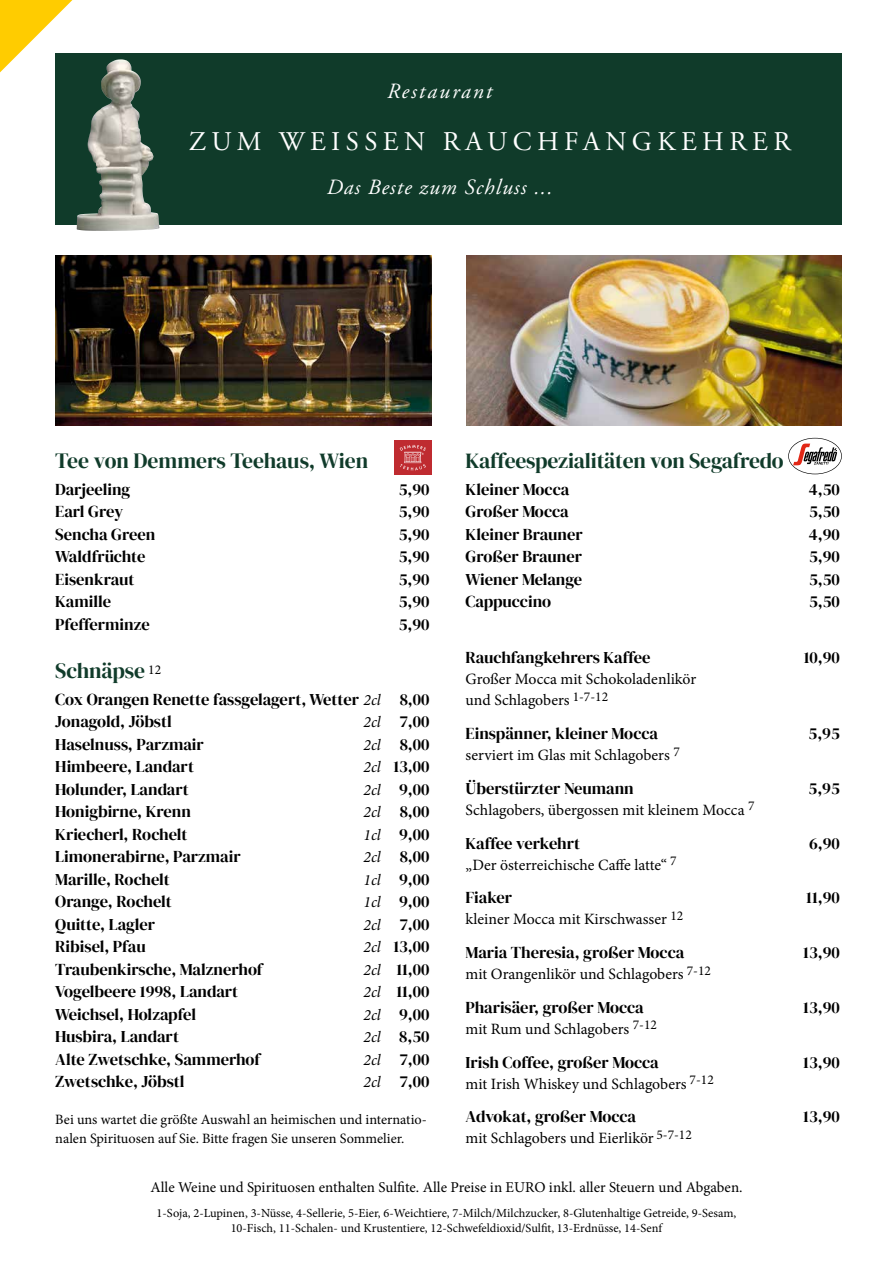
<style>
.page{position:relative;width:893px;height:1263px;background:#fff}
.page>*{position:absolute;margin:0;border:0;box-sizing:border-box;transform-origin:0 0}
.t1{font:27px "Adobe Garamond Pro";letter-spacing:.2em;color:#fff}
.t2{font:italic 21.75px "Adobe Garamond Pro";letter-spacing:.05em;color:#fff}
.t3{font:italic 21.75px "Adobe Garamond Pro";letter-spacing:.1em;color:#fff}
.t4{font:21.6px "DM Serif Display";letter-spacing:-.01em;color:#103b2a}
.t5{font:16.5px/22.5px "DM Serif Display";color:#000}
.t6{font:15.75px/21px "Minion Pro";color:#000}
.t7{font:15px "Minion Pro";color:#000}
.t8{font:14.25px/18.8px "Minion Pro";color:#000}
.t9{font:12.3px/15px "Minion Pro";color:#000;text-align:center}
.s1{font-family:"Minion Pro";font-style:italic;font-size:15.75px}
</style>
<div class="page">
<div style="left:55px;top:53px;width:787px;height:171px;background:#103b2a"></div>
<img style="left:88px;top:59px;width:31px;height:140px">
<svg style="left:0;top:0;width:72px;height:72px"></svg>
<img style="left:467px;top:255px;width:375px;height:170px">
<img style="left:55px;top:255px;width:377px;height:170px">
<div style="left:394px;top:440px;width:38px;height:34px;background:#bf2b30"></div>
<svg style="left:400px;top:445px;width:26px;height:25px"></svg>
<svg style="left:788px;top:438px;width:54px;height:36px"></svg>
<h2 class="t3" style="left:387px;top:78px;width:107px">Restaurant</h2>
<h1 class="t1" style="left:189px;top:125px;width:604px">ZUM WEISSEN RAUCHFANGKEHRER</h1>
<h2 class="t2" style="left:327px;top:174px;width:227px">Das Beste zum Schluss ...</h2>
<h3 class="t4" style="left:55px;top:448px;width:314px">Tee von Demmers Teehaus, Wien</h3>
<p class="t5" style="left:55px;top:478px;width:77px">Darjeeling</p>
<p class="t5" style="left:399px;top:478px;width:32px">5,90</p>
<p class="t5" style="left:55px;top:500px;width:69px">Earl Grey</p>
<p class="t5" style="left:399px;top:500px;width:32px">5,90</p>
<p class="t5" style="left:55px;top:523px;width:102px">Sencha Green</p>
<p class="t5" style="left:399px;top:523px;width:32px">5,90</p>
<p class="t5" style="left:55px;top:545px;width:92px">Waldfrüchte</p>
<p class="t5" style="left:399px;top:545px;width:32px">5,90</p>
<p class="t5" style="left:55px;top:568px;width:81px">Eisenkraut</p>
<p class="t5" style="left:399px;top:568px;width:32px">5,90</p>
<p class="t5" style="left:55px;top:590px;width:57px">Kamille</p>
<p class="t5" style="left:399px;top:590px;width:32px">5,90</p>
<p class="t5" style="left:55px;top:613px;width:96px">Pfefferminze</p>
<p class="t5" style="left:399px;top:613px;width:32px">5,90</p>
<h3 class="t4" style="left:55px;top:658px;width:107px">Schnäpse <sup>12</sup></h3>
<p class="t5" style="left:55px;top:688px;width:376px">Cox Orangen Renette fassgelagert, Wetter <span class="s1">2cl</span> 8,00<br>Jonagold, Jöbstl</p>
<p class="t5" style="left:364px;top:711px;width:67px"><span class="s1">2cl</span> 7,00</p>
<p class="t5" style="left:55px;top:733px;width:150px">Haselnuss, Parzmair</p>
<p class="t5" style="left:364px;top:733px;width:67px"><span class="s1">2cl</span> 8,00</p>
<p class="t5" style="left:55px;top:756px;width:140px">Himbeere, Landart</p>
<p class="t5" style="left:364px;top:756px;width:67px"><span class="s1">2cl</span> 13,00</p>
<p class="t5" style="left:55px;top:778px;width:135px">Holunder, Landart</p>
<p class="t5" style="left:364px;top:778px;width:67px"><span class="s1">2cl</span> 9,00</p>
<p class="t5" style="left:55px;top:801px;width:137px">Honigbirne, Krenn</p>
<p class="t5" style="left:364px;top:801px;width:67px"><span class="s1">2cl</span> 8,00</p>
<p class="t5" style="left:55px;top:823px;width:134px">Kriecherl, Rochelt</p>
<p class="t5" style="left:364px;top:823px;width:67px"><span class="s1">1cl</span> 9,00</p>
<p class="t5" style="left:55px;top:846px;width:187px">Limonerabirne, Parzmair</p>
<p class="t5" style="left:364px;top:846px;width:67px"><span class="s1">2cl</span> 8,00</p>
<p class="t5" style="left:55px;top:868px;width:116px">Marille, Rochelt</p>
<p class="t5" style="left:364px;top:868px;width:67px"><span class="s1">1cl</span> 9,00</p>
<p class="t5" style="left:55px;top:891px;width:118px">Orange, Rochelt</p>
<p class="t5" style="left:364px;top:891px;width:67px"><span class="s1">1cl</span> 9,00</p>
<p class="t5" style="left:55px;top:913px;width:101px">Quitte, Lagler</p>
<p class="t5" style="left:364px;top:913px;width:67px"><span class="s1">2cl</span> 7,00</p>
<p class="t5" style="left:55px;top:936px;width:92px">Ribisel, Pfau</p>
<p class="t5" style="left:364px;top:936px;width:67px"><span class="s1">2cl</span> 13,00</p>
<p class="t5" style="left:55px;top:958px;width:209px">Traubenkirsche, Malznerhof</p>
<p class="t5" style="left:364px;top:958px;width:67px"><span class="s1">2cl</span> 11,00</p>
<p class="t5" style="left:55px;top:981px;width:184px">Vogelbeere 1998, Landart</p>
<p class="t5" style="left:364px;top:981px;width:67px"><span class="s1">2cl</span> 11,00</p>
<p class="t5" style="left:55px;top:1003px;width:142px">Weichsel, Holzapfel</p>
<p class="t5" style="left:364px;top:1003px;width:67px"><span class="s1">2cl</span> 9,00</p>
<p class="t5" style="left:55px;top:1026px;width:125px">Husbira, Landart</p>
<p class="t5" style="left:364px;top:1026px;width:67px"><span class="s1">2cl</span> 8,50</p>
<p class="t5" style="left:55px;top:1048px;width:206px">Alte Zwetschke, Sammerhof</p>
<p class="t5" style="left:364px;top:1048px;width:67px"><span class="s1">2cl</span> 7,00</p>
<p class="t5" style="left:55px;top:1071px;width:131px">Zwetschke, Jöbstl</p>
<p class="t5" style="left:364px;top:1071px;width:67px"><span class="s1">2cl</span> 7,00</p>
<p class="t8" style="left:55px;top:1110px;width:373px">Bei uns wartet die größte Auswahl an heimischen und internatio&shy;nalen Spirituosen auf Sie. Bitte fragen Sie unseren Sommelier.</p>
<h3 class="t4" style="left:466px;top:448px;width:320px">Kaffeespezialitäten von Segafredo</h3>
<p class="t5" style="left:466px;top:478px;width:105px">Kleiner Mocca</p>
<p class="t5" style="left:809px;top:478px;width:32px">4,50</p>
<p class="t5" style="left:466px;top:500px;width:105px">Großer Mocca</p>
<p class="t5" style="left:809px;top:500px;width:32px">5,50</p>
<p class="t5" style="left:466px;top:523px;width:119px">Kleiner Brauner</p>
<p class="t5" style="left:809px;top:523px;width:32px">4,90</p>
<p class="t5" style="left:466px;top:545px;width:118px">Großer Brauner</p>
<p class="t5" style="left:809px;top:545px;width:32px">5,90</p>
<p class="t5" style="left:466px;top:568px;width:118px">Wiener Melange</p>
<p class="t5" style="left:809px;top:568px;width:32px">5,50</p>
<p class="t5" style="left:466px;top:590px;width:87px">Cappuccino</p>
<p class="t5" style="left:809px;top:590px;width:32px">5,50</p>
<p class="t5" style="left:466px;top:647px;width:187px">Rauchfangkehrers Kaffee</p>
<p class="t5" style="left:804px;top:647px;width:38px">10,90</p>
<p class="t6" style="left:466px;top:669px;width:232px">Großer Mocca mit Schokoladenlikör und Schlagobers <sup>1-7-12</sup></p>
<p class="t5" style="left:466px;top:722px;width:194px">Einspänner, kleiner Mocca</p>
<p class="t5" style="left:808px;top:722px;width:33px">5,95</p>
<p class="t6" style="left:466px;top:745px;width:216px">serviert im Glas mit Schlagobers <sup>7</sup></p>
<p class="t5" style="left:466px;top:777px;width:170px">Überstürzter Neumann</p>
<p class="t5" style="left:808px;top:777px;width:33px">5,95</p>
<p class="t6" style="left:466px;top:799px;width:290px">Schlagobers, übergossen mit kleinem Mocca <sup>7</sup></p>
<p class="t5" style="left:466px;top:832px;width:116px">Kaffee verkehrt</p>
<p class="t5" style="left:809px;top:832px;width:32px">6,90</p>
<p class="t6" style="left:466px;top:854px;width:212px">„Der österreichische Caffe latte“ <sup>7</sup></p>
<p class="t5" style="left:466px;top:887px;width:48px">Fiaker</p>
<p class="t5" style="left:806px;top:887px;width:35px">11,90</p>
<p class="t6" style="left:466px;top:909px;width:219px">kleiner Mocca mit Kirschwasser <sup>12</sup></p>
<p class="t5" style="left:466px;top:941px;width:220px">Maria Theresia, großer Mocca</p>
<p class="t5" style="left:803px;top:941px;width:38px">13,90</p>
<p class="t6" style="left:466px;top:964px;width:247px">mit Orangenlikör und Schlagobers <sup>7-12</sup></p>
<p class="t5" style="left:466px;top:996px;width:180px">Pharisäer, großer Mocca</p>
<p class="t5" style="left:803px;top:996px;width:38px">13,90</p>
<p class="t6" style="left:466px;top:1018px;width:193px">mit Rum und Schlagobers <sup>7-12</sup></p>
<p class="t5" style="left:466px;top:1051px;width:195px">Irish Coffee, großer Mocca</p>
<p class="t5" style="left:803px;top:1051px;width:38px">13,90</p>
<p class="t6" style="left:466px;top:1073px;width:250px">mit Irish Whiskey und Schlagobers <sup>7-12</sup></p>
<p class="t5" style="left:466px;top:1106px;width:172px">Advokat, großer Mocca</p>
<p class="t5" style="left:803px;top:1106px;width:38px">13,90</p>
<p class="t6" style="left:466px;top:1128px;width:228px">mit Schlagobers und Eierlikör <sup>5-7-12</sup></p>
<p class="t7" style="left:150px;top:1177px;width:594px">Alle Weine und Spirituosen enthalten Sulfite. Alle Preise in EURO inkl. aller Steuern und Abgaben.</p>
<p class="t9" style="left:157px;top:1205px;width:581px">1-Soja, 2-Lupinen, 3-Nüsse, 4-Sellerie, 5-Eier, 6-Weichtiere, 7-Milch/Milchzucker, 8-Glutenhaltige Getreide, 9-Sesam,<br>10-Fisch, 11-Schalen- und Krustentiere, 12-Schwefeldioxid/Sulfit, 13-Erdnüsse, 14-Senf</p>
</div>
